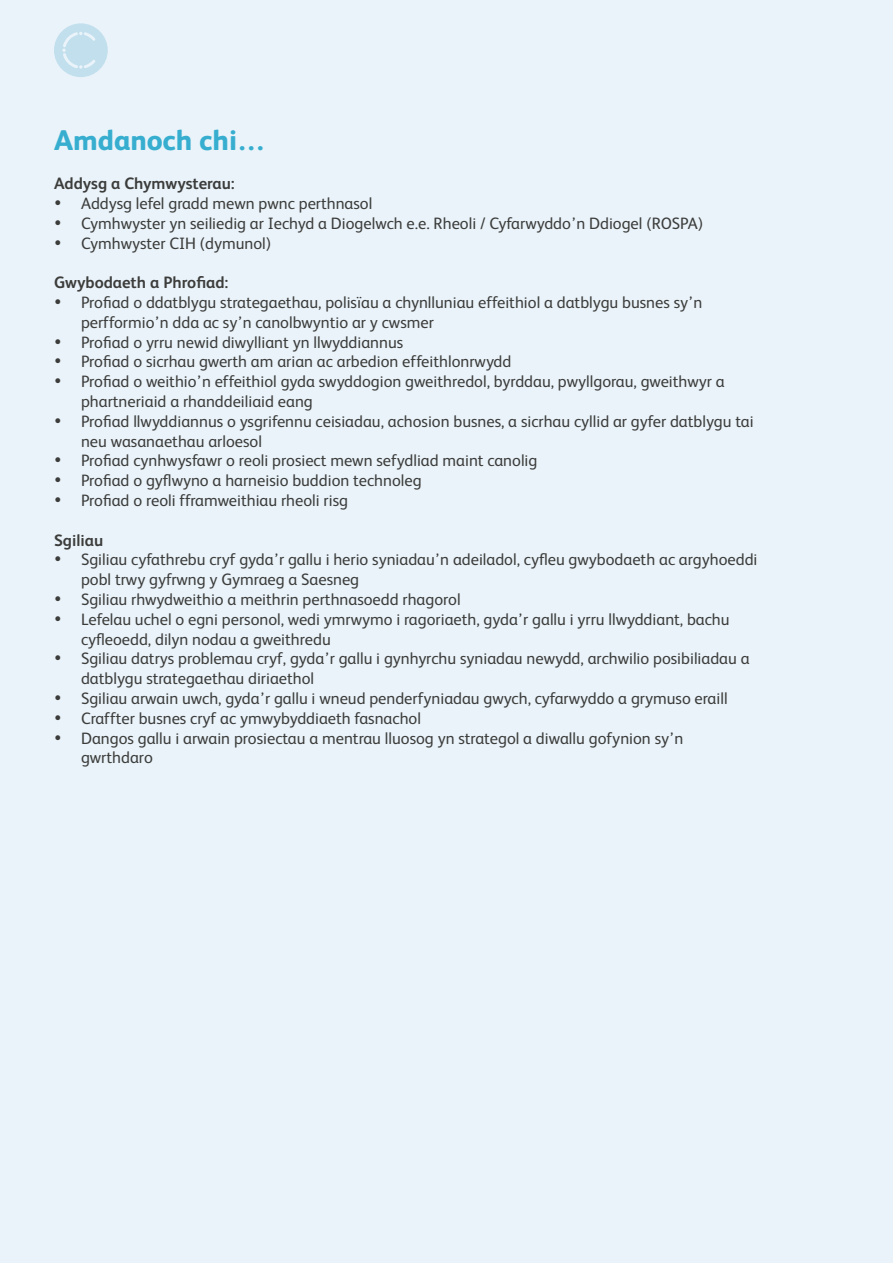
<style>
.page{position:relative;width:893px;height:1263px;background:#e9f3f9}
.page>*{position:absolute;margin:0;border:0;box-sizing:border-box;transform-origin:0 0}
.t1{font:800 28.5px "FS Albert";color:#37aecf}
.t2{font:16.5px/19.8px "FS Albert";color:#3c3c3b}
.t3{font:700 16.5px "FS Albert";color:#3c3c3b}
</style>
<div class="page">
<svg style="left:54px;top:23px;width:54px;height:54px"></svg>
<h1 class="t1" style="left:54px;top:119px;width:213px">Amdanoch chi…</h1>
<p class="t3" style="left:54px;top:172px;width:182px">Addysg a Chymwysterau:</p>
<p class="t2" style="left:54px;top:193px;width:320px">• Addysg lefel gradd mewn pwnc perthnasol</p>
<p class="t2" style="left:54px;top:212px;width:651px">• Cymhwyster yn seiliedig ar Iechyd a Diogelwch e.e. Rheoli / Cyfarwyddo’n Ddiogel (ROSPA)</p>
<p class="t2" style="left:54px;top:232px;width:219px">• Cymhwyster CIH (dymunol)</p>
<p class="t3" style="left:54px;top:271px;width:176px">Gwybodaeth a Phrofiad:</p>
<p class="t2" style="left:81px;top:292px;width:623px;text-indent:-27px">• Profiad o ddatblygu strategaethau, polisïau a chynlluniau effeithiol a datblygu busnes sy’n perfformio’n dda ac sy’n canolbwyntio ar y cwsmer</p>
<p class="t2" style="left:54px;top:331px;width:351px">• Profiad o yrru newid diwylliant yn llwyddiannus</p>
<p class="t2" style="left:54px;top:351px;width:459px">• Profiad o sicrhau gwerth am arian ac arbedion effeithlonrwydd</p>
<p class="t2" style="left:81px;top:371px;width:645px;text-indent:-27px">• Profiad o weithio’n effeithiol gyda swyddogion gweithredol, byrddau, pwyllgorau, gweithwyr a phartneriaid a rhanddeiliaid eang</p>
<p class="t2" style="left:81px;top:410px;width:674px;text-indent:-27px">• Profiad llwyddiannus o ysgrifennu ceisiadau, achosion busnes, a sicrhau cyllid ar gyfer datblygu tai neu wasanaethau arloesol</p>
<p class="t2" style="left:54px;top:450px;width:485px">• Profiad cynhwysfawr o reoli prosiect mewn sefydliad maint canolig</p>
<p class="t2" style="left:54px;top:470px;width:369px">• Profiad o gyflwyno a harneisio buddion technoleg</p>
<p class="t2" style="left:54px;top:490px;width:296px">• Profiad o reoli fframweithiau rheoli risg</p>
<p class="t3" style="left:54px;top:529px;width:51px">Sgiliau</p>
<p class="t2" style="left:81px;top:549px;width:678px;text-indent:-27px">• Sgiliau cyfathrebu cryf gyda’r gallu i herio syniadau’n adeiladol, cyfleu gwybodaeth ac argyhoeddi pobl trwy gyfrwng y Gymraeg a Saesneg</p>
<p class="t2" style="left:54px;top:589px;width:408px">• Sgiliau rhwydweithio a meithrin perthnasoedd rhagorol</p>
<p class="t2" style="left:81px;top:608px;width:650px;text-indent:-27px">• Lefelau uchel o egni personol, wedi ymrwymo i ragoriaeth, gyda’r gallu i yrru llwyddiant, bachu cyfleoedd, dilyn nodau a gweithredu</p>
<p class="t2" style="left:81px;top:648px;width:670px;text-indent:-27px">• Sgiliau datrys problemau cryf, gyda’r gallu i gynhyrchu syniadau newydd, archwilio posibiliadau a datblygu strategaethau diriaethol</p>
<p class="t2" style="left:54px;top:688px;width:675px">• Sgiliau arwain uwch, gyda’r gallu i wneud penderfyniadau gwych, cyfarwyddo a grymuso eraill</p>
<p class="t2" style="left:54px;top:707px;width:368px">• Craffter busnes cryf ac ymwybyddiaeth fasnachol</p>
<p class="t2" style="left:81px;top:727px;width:604px;text-indent:-27px">• Dangos gallu i arwain prosiectau a mentrau lluosog yn strategol a diwallu gofynion sy’n gwrthdaro</p>
</div>
